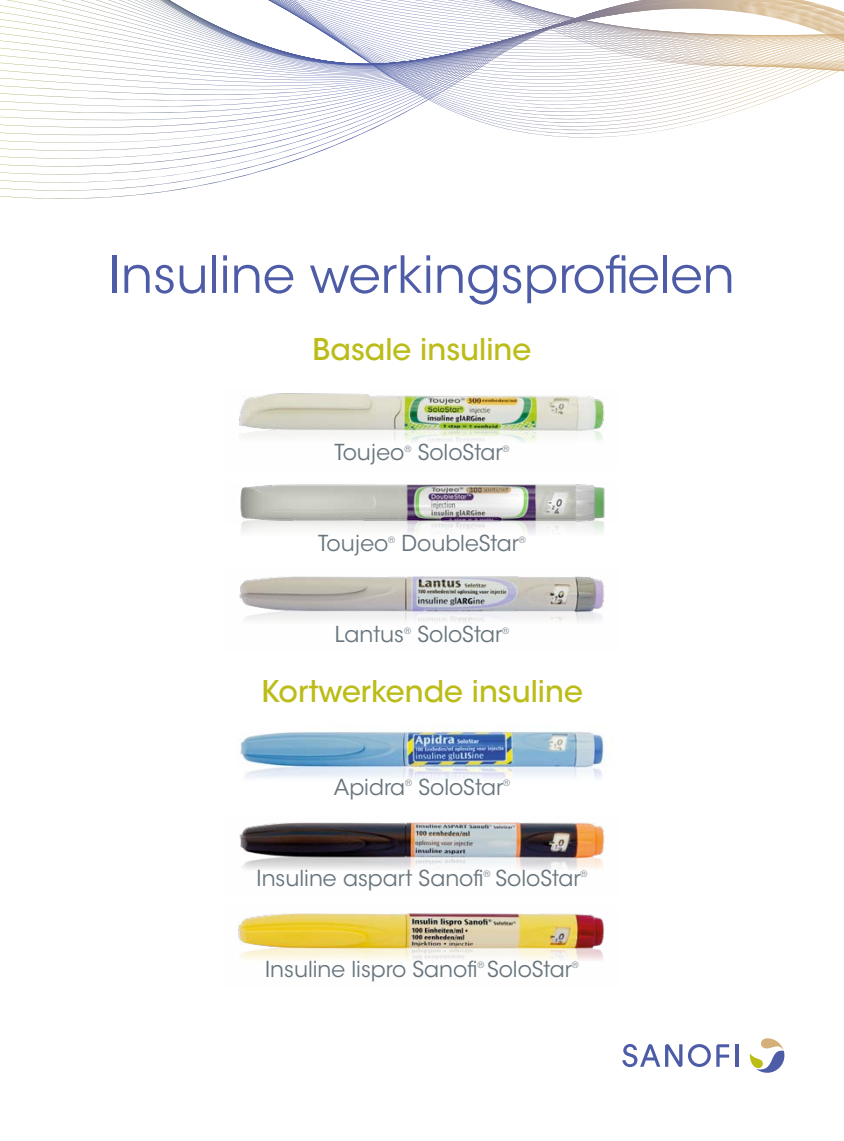
<style>
.page{position:relative;width:844px;height:1141px;background:#fff}
.page>*{position:absolute;margin:0;border:0;box-sizing:border-box;transform-origin:0 0}
.t1{font:50.75px "ITC Avant Garde Std";color:#4e5ca7}
.t2{font:500 29.75px "ITC Avant Garde Std";color:#bcbc19}
.t3{font:21.88px "ITC Avant Garde Std";color:#68757d}
.t4{font:8.75px "ITC Avant Garde Std";color:#68757d}
</style>
<div class="page">
<hr style="left:735px;top:1044px;width:3px;height:23px;background:#4d5ca6">
<svg style="left:716px;top:1044px;width:13px;height:23px"></svg>
<svg style="left:622px;top:1044px;width:88px;height:23px"></svg>
<svg style="left:749px;top:1038px;width:35px;height:35px"></svg>
<svg style="left:0;top:0;width:843px;height:199px"></svg>
<img style="left:240px;top:484px;width:365px;height:32px">
<img style="left:241px;top:516px;width:364px;height:18px">
<img style="left:240px;top:726px;width:364px;height:55px">
<img style="left:239px;top:576px;width:366px;height:47px">
<img style="left:236px;top:822px;width:369px;height:48px">
<img style="left:238px;top:913px;width:367px;height:48px">
<img style="left:239px;top:393px;width:367px;height:50px">
<h1 class="t1" style="left:109px;top:244px;width:627px">Insuline werkingsprofielen</h1>
<h2 class="t2" style="left:312px;top:331px;width:220px">Basale insuline</h2>
<p class="t3" style="left:334px;top:439px;width:71px">Toujeo</p>
<p class="t4" style="left:404px;top:444px;width:8px">®</p>
<p class="t3" style="left:417px;top:439px;width:86px">SoloStar</p>
<p class="t4" style="left:502px;top:444px;width:8px">®</p>
<p class="t3" style="left:318px;top:530px;width:71px">Toujeo</p>
<p class="t4" style="left:388px;top:534px;width:8px">®</p>
<p class="t3" style="left:401px;top:530px;width:119px">DoubleStar</p>
<p class="t4" style="left:518px;top:534px;width:8px">®</p>
<p class="t3" style="left:335px;top:621px;width:71px">Lantus</p>
<p class="t4" style="left:404px;top:625px;width:8px">®</p>
<p class="t3" style="left:417px;top:621px;width:86px">SoloStar</p>
<p class="t4" style="left:502px;top:625px;width:8px">®</p>
<h2 class="t2" style="left:261px;top:673px;width:323px">Kortwerkende insuline</h2>
<p class="t3" style="left:333px;top:774px;width:73px">Apidra</p>
<p class="t4" style="left:405px;top:778px;width:8px">®</p>
<p class="t3" style="left:418px;top:774px;width:86px">SoloStar</p>
<p class="t4" style="left:503px;top:778px;width:8px">®</p>
<p class="t3" style="left:256px;top:865px;width:228px">Insuline aspart Sanofi</p>
<p class="t4" style="left:483px;top:869px;width:8px">®</p>
<p class="t3" style="left:495px;top:865px;width:86px">SoloStar</p>
<p class="t4" style="left:580px;top:869px;width:8px">®</p>
<p class="t3" style="left:265px;top:956px;width:308px">Insuline lispro Sanofi SoloStar</p>
<p class="t4" style="left:477px;top:960px;width:8px">®</p>
<p class="t4" style="left:571px;top:960px;width:8px">®</p>
</div>
